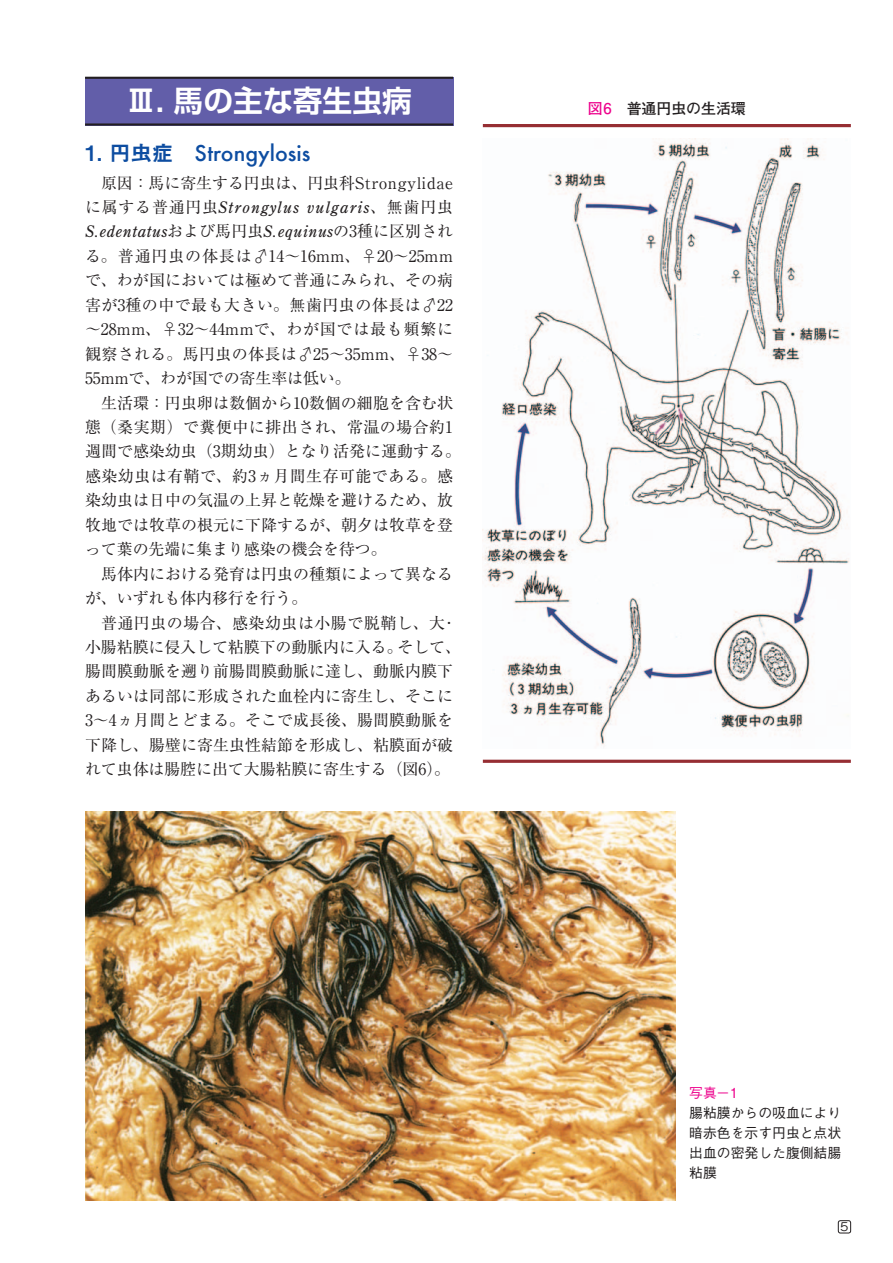
<style>
.page{position:relative;width:893px;height:1263px;background:#fff}
.page>*{position:absolute;margin:0;border:0;box-sizing:border-box;transform-origin:0 0}
.t1{font:29.7px "Shin Go Pro De Bold 90 pv RKSJ H";color:#fff}
.t2{font:500 21.3px "Futura";color:#0d4da1}
.t3{font:15.9px/24.5px "Ryumin Pro Regular 90 pv RKSJ H";letter-spacing:.005em;color:#231f20}
.t4{font:italic 15.9px/24.5px "Century Old Style";letter-spacing:.08em;color:#231f20}
.t5{font:14.85px "Futo Go B101 Pro Bold 90 pv RKSJ H";color:#231f20}
.t6{font:13.8px/20.2px "Gothic BBB Pro Medium 90 pv RKSJ H";color:#231f20;text-align:justify}
.t7{font:13.8px "Gothic BBB Pro Medium 90 pv RKSJ H";color:#ed028c}
.t8{font:11.1px "Jun 201 Pro Regular 90 pv RKSJ H";color:#231f20;scale:1.2 1}
.s1{font-family:"Midashi Go Pro MB31 90 pv RKSJ H";font-weight:400}
.s2{font-family:"Ryumin Pro Regular 90 pv RKSJ H";font-style:normal}
.s3{color:#ed028c}
</style>
<div class="page">
<img style="left:85px;top:811px;width:590px;height:389px">
<img style="left:483px;top:138px;width:367px;height:608px">
<div style="left:838px;top:1220px;width:12px;height:13px;border:1px solid #231f20;border-radius:2px"></div>
<div style="left:85px;top:77px;width:368px;height:49px;background:#625ea9"></div>
<hr style="left:85px;top:77px;width:368px;height:2px;background:#231f20">
<hr style="left:85px;top:123px;width:368px;height:3px;background:#231f20">
<hr style="left:483px;top:124px;width:367px;height:3px;background:#962e33">
<hr style="left:483px;top:760px;width:367px;height:3px;background:#962e33">
<h1 class="t1" style="left:126px;top:90px;width:287px">Ⅲ. 馬の主な寄生虫病</h1>
<h2 class="t2" style="left:85px;top:139px;width:227px"><span class="s1">1. 円虫症　</span>Strongylosis</h2>
<p class="t3" style="left:101px;top:172px;width:353px">原因：馬に寄生する円虫は、円虫科Strongylidae</p>
<p class="t4" style="left:85px;top:196px;width:369px"><span class="s2">に属する普通円虫</span>Strongylus vulgaris<span class="s2">、無歯円虫<br></span>S.edentatus<span class="s2">および馬円虫</span>S.equinus<span class="s2">の3種に区別され</span></p>
<p class="t3" style="left:85px;top:246px;width:369px;text-align:justify">る。普通円虫の体長は♂14～16mm、♀20～25mmで、わが国においては極めて普通にみられ、その病害が3種の中で最も大きい。無歯円虫の体長は♂22～28mm、♀32～44mmで、わが国では最も頻繁に観察される。馬円虫の体長は♂25～35mm、♀38～55mmで、わが国での寄生率は低い。</p>
<p class="t3" style="left:85px;top:393px;width:377px;text-indent:16px">生活環：円虫卵は数個から10数個の細胞を含む状態（桑実期）で糞便中に排出され、常温の場合約1週間で感染幼虫（3期幼虫）となり活発に運動する。感染幼虫は有鞘で、約3ヵ月間生存可能である。感染幼虫は日中の気温の上昇と乾燥を避けるため、放牧地では牧草の根元に下降するが、朝夕は牧草を登って葉の先端に集まり感染の機会を待つ。</p>
<p class="t3" style="left:85px;top:564px;width:369px;text-indent:16px">馬体内における発育は円虫の種類によって異なるが、いずれも体内移行を行う。</p>
<p class="t3" style="left:85px;top:613px;width:377px;text-indent:16px">普通円虫の場合、感染幼虫は小腸で脱鞘し、大･小腸粘膜に侵入して粘膜下の動脈内に入る。そして、腸間膜動脈を遡り前腸間膜動脈に達し、動脈内膜下あるいは同部に形成された血栓内に寄生し、そこに<br>3～4ヵ月間とどまる。そこで成長後、腸間膜動脈を下降し、腸壁に寄生虫性結節を形成し、粘膜面が破れて虫体は腸腔に出て大腸粘膜に寄生する（図6）。</p>
<p class="t5" style="left:588px;top:103px;width:159px"><span class="s3">図6　</span>普通円虫の生活環</p>
<p class="t7" style="left:689px;top:1087px;width:65px">写真－1　</p>
<p class="t6" style="left:689px;top:1104px;width:154px">腸粘膜からの吸血により暗赤色を示す円虫と点状出血の密発した腹側結腸粘膜</p>
<p class="t8" style="left:840px;top:1223px;width:9px">5</p>
</div>
